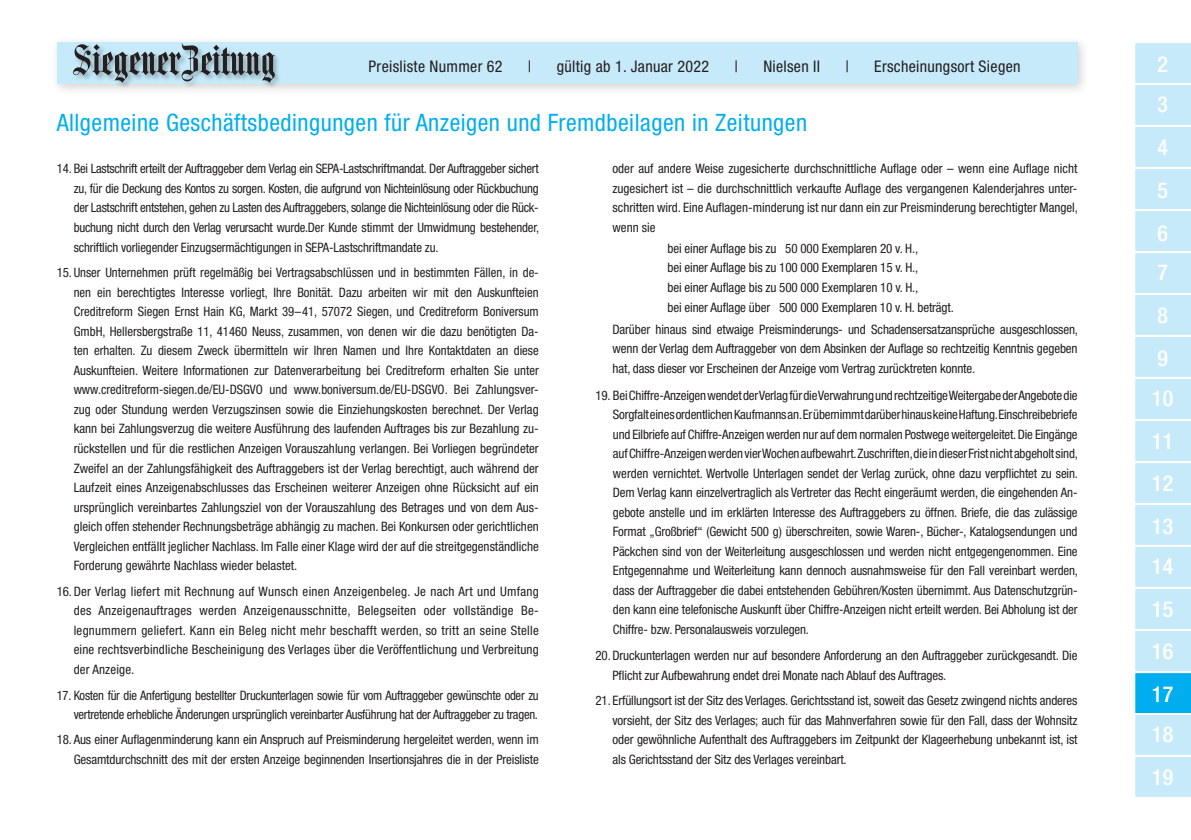
<style>
.page{position:relative;width:1191px;height:840px;background:#fff}
.page>*{position:absolute;margin:0;border:0;box-sizing:border-box;transform-origin:0 0}
.t1{font:condensed 24px "Helvetica Neue LT";letter-spacing:.02em;color:#00aeef}
.t2{font:500 condensed 22px/42.6px "Helvetica Neue LTCE";letter-spacing:.02em;color:#fff;text-align:justify}
.t3{font:condensed 16px "Helvetica Neue LT";letter-spacing:.02em;color:#231f20}
.t4{font:condensed 13px/19.6px "Helvetica Neue LT";letter-spacing:-.01em;color:#231f20;text-align:justify}
</style>
<div class="page">
<div style="left:50px;top:36px;width:1040px;height:60px;background:#231f20;opacity:.2"></div>
<div style="left:57px;top:43px;width:1020px;height:41px;background:#c6eafa"></div>
<div style="left:73px;top:43px;width:208px;height:47px;background:#231f20;opacity:.35"></div>
<img style="left:74px;top:44px;width:200px;height:39px">
<svg style="left:1135px;top:43px;width:56px;height:754px;background:#bee8f9"></svg>
<p class="t3" style="left:369px;top:57px;width:135px">Preisliste Nummer 62</p>
<p class="t3" style="left:528px;top:57px;width:5px">|</p>
<p class="t3" style="left:557px;top:57px;width:154px">gültig ab 1. Januar 2022</p>
<p class="t3" style="left:734px;top:57px;width:5px">|</p>
<p class="t3" style="left:763px;top:57px;width:58px">Nielsen II</p>
<p class="t3" style="left:845px;top:57px;width:5px">|</p>
<p class="t3" style="left:874px;top:57px;width:148px">Erscheinungsort Siegen</p>
<h1 class="t1" style="left:57px;top:109px;width:752px">Allgemeine Geschäftsbedingungen für Anzeigen und Fremdbeilagen in Zeitungen</h1>
<p class="t4" style="left:74px;top:159px;width:467px;text-indent:-17px">14. Bei Lastschrift erteilt der Auftraggeber dem Verlag ein SEPA-Lastschriftmandat. Der Auftraggeber sichert zu, für die Deckung des Kontos zu sorgen. Kosten, die aufgrund von Nichteinlösung oder Rückbuchung der Lastschrift entstehen, gehen zu Lasten des Auftraggebers, solange die Nichteinlösung oder die Rück&shy;buchung nicht durch den Verlag verursacht wurde.Der Kunde stimmt der Umwidmung bestehender, schriftlich vorliegender Einzugsermächtigungen in SEPA-Lastschriftmandate zu.</p>
<p class="t4" style="left:74px;top:262px;width:466px;text-indent:-17px">15.Unser Unternehmen prüft regelmäßig bei Vertragsabschlüssen und in bestimmten Fällen, in de&shy;nen ein berechtigtes Interesse vorliegt, Ihre Bonität. Dazu arbeiten wir mit den Auskunfteien Creditreform Siegen Ernst Hain KG, Markt 39–41, 57072 Siegen, und Creditreform Boniversum GmbH, Hellersbergstraße 11, 41460 Neuss, zusammen, von denen wir die dazu benötigten Da&shy;ten erhalten. Zu diesem Zweck übermitteln wir Ihren Namen und Ihre Kontaktdaten an diese Auskunfteien. Weitere Informationen zur Datenverarbeitung bei Creditreform erhalten Sie unter www.creditreform-siegen.de/EU-DSGVO und www.boniversum.de/EU-DSGVO. Bei Zahlungsver&shy;zug oder Stundung werden Verzugszinsen sowie die Einziehungskosten berechnet. Der Verlag kann bei Zahlungsverzug die weitere Ausführung des laufenden Auftrages bis zur Bezahlung zu&shy;rückstellen und für die restlichen Anzeigen Vorauszahlung verlangen. Bei Vorliegen begründeter Zweifel an der Zahlungsfähigkeit des Auftraggebers ist der Verlag berechtigt, auch während der Laufzeit eines Anzeigenabschlusses das Erscheinen weiterer Anzeigen ohne Rücksicht auf ein ursprünglich vereinbartes Zahlungsziel von der Vorauszahlung des Betrages und von dem Aus&shy;gleich offen stehender Rechnungsbeträge abhängig zu machen. Bei Konkursen oder gerichtlichen Vergleichen entfällt jeglicher Nachlass. Im Falle einer Klage wird der auf die streitgegenständliche Forderung gewährte Nachlass wieder belastet.</p>
<p class="t4" style="left:74px;top:581px;width:466px;text-indent:-17px">16.Der Verlag liefert mit Rechnung auf Wunsch einen Anzeigenbeleg. Je nach Art und Umfang des Anzeigenauftrages werden Anzeigenausschnitte, Belegseiten oder vollständige Be&shy;legnummern geliefert. Kann ein Beleg nicht mehr beschafft werden, so tritt an seine Stelle eine rechtsverbindliche Bescheinigung des Verlages über die Veröffentlichung und Verbreitung der Anzeige.</p>
<p class="t4" style="left:57px;top:684px;width:483px;text-align:right">17. Kosten für die Anfertigung bestellter Druckunterlagen sowie für vom Auftraggeber gewünschte oder zu vertretende erhebliche Änderungen ursprünglich vereinbarter Ausführung hat der Auftraggeber zu tragen.</p>
<p class="t4" style="left:57px;top:729px;width:483px;text-align:right">18. Aus einer Auflagenminderung kann ein Anspruch auf Preisminderung hergeleitet werden, wenn im<br>Gesamtdurchschnitt des mit der ersten Anzeige beginnenden Insertionsjahres die in der Preisliste</p>
<p class="t4" style="left:612px;top:159px;width:467px">oder auf andere Weise zugesicherte durchschnittliche Auflage oder – wenn eine Auflage nicht zugesichert ist – die durchschnittlich verkaufte Auflage des vergangenen Kalenderjahres unter&shy;schritten wird. Eine Auflagen-minderung ist nur dann ein zur Preisminderung berechtigter Mangel, wenn sie</p>
<p class="t4" style="left:667px;top:238px;width:288px;text-align:left">bei einer Auflage bis zu 50 000 Exemplaren 20 v. H.,<br>bei einer Auflage bis zu 100 000 Exemplaren 15 v. H.,<br>bei einer Auflage bis zu 500 000 Exemplaren 10 v. H.,<br>bei einer Auflage über 500 000 Exemplaren 10 v. H. beträgt.</p>
<p class="t4" style="left:612px;top:319px;width:467px">Darüber hinaus sind etwaige Preisminderungs- und Schadensersatzansprüche ausgeschlossen, wenn der Verlag dem Auftraggeber von dem Absinken der Auflage so rechtzeitig Kenntnis gegeben hat, dass dieser vor Erscheinen der Anzeige vom Vertrag zurücktreten konnte.</p>
<p class="t4" style="left:613px;top:385px;width:466px;text-indent:-17px">19. Bei Chiffre-Anzeigen wendet der Verlag für die Verwahrung und rechtzeitige Weitergabe der Angebote die Sorgfalt eines ordentlichen Kaufmanns an. Er übernimmt darüber hinaus keine Haftung. Einschreibebriefe und Eilbriefe auf Chiffre-Anzeigen werden nur auf dem normalen Postwege weitergeleitet. Die Eingänge auf Chiffre-Anzeigen werden vier Wochen aufbewahrt. Zuschriften, die in dieser Frist nicht abgeholt sind, werden vernichtet. Wertvolle Unterlagen sendet der Verlag zurück, ohne dazu verpflichtet zu sein.<br>Dem Verlag kann einzelvertraglich als Vertreter das Recht eingeräumt werden, die eingehenden An&shy;gebote anstelle und im erklärten Interesse des Auftraggebers zu öffnen. Briefe, die das zulässige Format „Großbrief“ (Gewicht 500 g) überschreiten, sowie Waren-, Bücher-, Katalogsendungen und Päckchen sind von der Weiterleitung ausgeschlossen und werden nicht entgegengenommen. Eine Entgegennahme und Weiterleitung kann dennoch ausnahmsweise für den Fall vereinbart werden, dass der Auftraggeber die dabei entstehenden Gebühren/Kosten übernimmt. Aus Datenschutzgrün&shy;den kann eine telefonische Auskunft über Chiffre-Anzeigen nicht erteilt werden. Bei Abholung ist der Chiffre- bzw. Personalausweis vorzulegen.</p>
<p class="t4" style="left:612px;top:645px;width:466px;text-indent:-17px">20.Druckunterlagen werden nur auf besondere Anforderung an den Auftraggeber zurückgesandt. Die<br>Pflicht zur Aufbewahrung endet drei Monate nach Ablauf des Auftrages.</p>
<p class="t4" style="left:612px;top:690px;width:466px;text-indent:-17px">21. Erfüllungsort ist der Sitz des Verlages. Gerichtsstand ist, soweit das Gesetz zwingend nichts anderes vorsieht, der Sitz des Verlages; auch für das Mahnverfahren sowie für den Fall, dass der Wohnsitz oder gewöhnliche Aufenthalt des Auftraggebers im Zeitpunkt der Klageerhebung unbekannt ist, ist als Gerichtsstand der Sitz des Verlages vereinbart.</p>
<h2 class="t2" style="left:1157px;top:44px;width:12px;line-height:39.8px">2<br>3</h2>
<h2 class="t2" style="left:1157px;top:126px;width:12px">4<br>5<br>6</h2>
<h2 class="t2" style="left:1157px;top:251px;width:12px">7<br>8<br>9</h2>
<h2 class="t2" style="left:1151px;top:376px;width:23px">10<br>11<br>12<br>13</h2>
<h2 class="t2" style="left:1151px;top:544px;width:23px">14<br>15<br>16<br>17</h2>
<h2 class="t2" style="left:1151px;top:712px;width:23px">18<br>19</h2>
</div>
